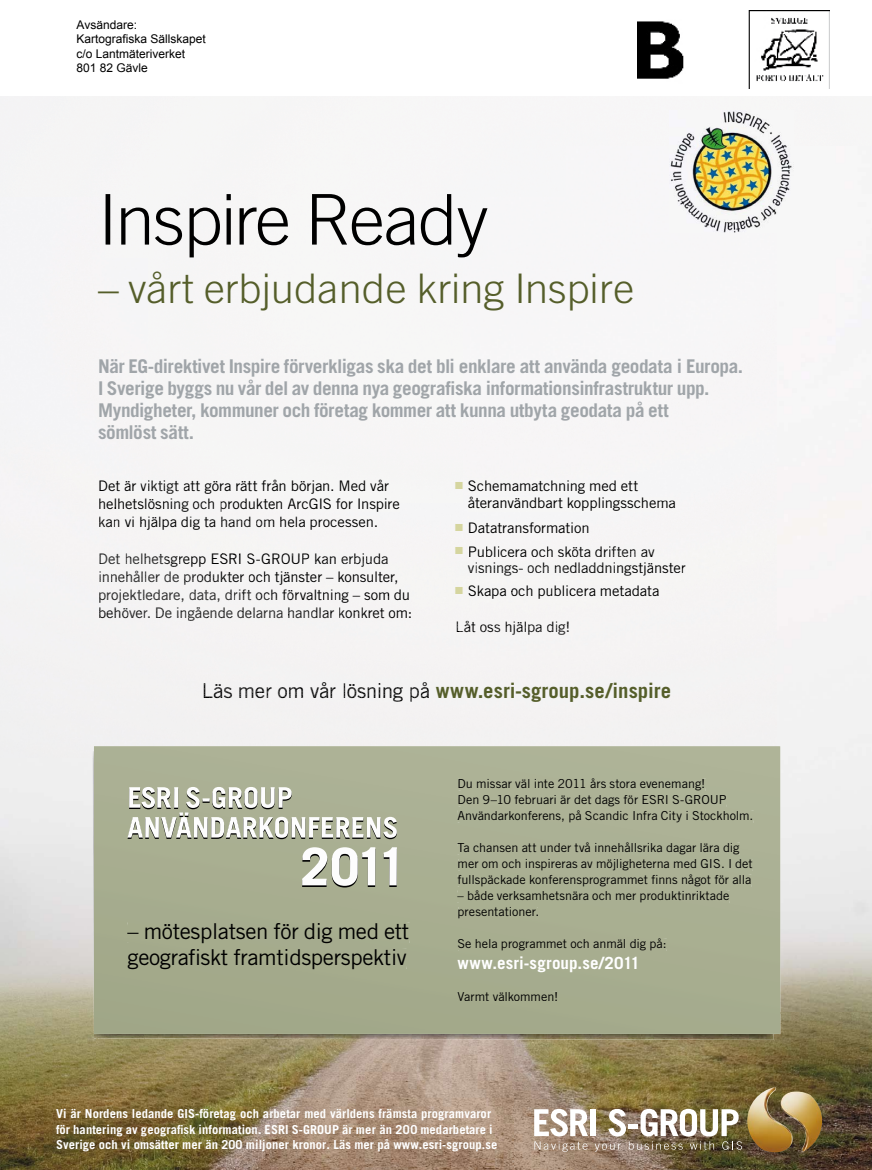
<style>
.page{position:relative;width:872px;height:1170px;background:#fff}
.page>*{position:absolute;margin:0;border:0;box-sizing:border-box;transform-origin:0 0}
.t1{font:300 40.8px "Trade Gothic LT Std";color:#555e2a}
.t2{font:21.9px/26.2px "Trade Gothic LT Std";letter-spacing:-.015em;color:#000}
.t3{font:700 20.4px "Trade Gothic LT Std";color:#555e2a}
.t4{font:700 18.9px/21.9px "Trade Gothic LT Std";letter-spacing:-.025em;color:#a0a5a9}
.t5{font:700 16.8px "Trade Gothic LT Std";letter-spacing:.01em;color:#fff}
.t6{font:14.55px/18.1px "Trade Gothic LT Std";letter-spacing:-.01em;color:#000}
.t7{font:12.3px/16px "Trade Gothic LT Std";color:#000}
.t8{font:700 12.3px/15.3px "Trade Gothic";letter-spacing:.005em;color:#fff}
.t9{font:12px/14.4px "Arial";color:#000}
.s1{font-weight:400;color:#000}
</style>
<div class="page">
<img style="left:637px;top:11px;width:192px;height:77px">
<img style="left:776px;top:146px;width:96px;height:866px">
<img style="left:0;top:758px;width:97px;height:411px">
<img style="left:97px;top:1039px;width:417px;height:130px">
<img style="left:514px;top:1012px;width:358px;height:157px">
<img style="left:747px;top:1086px;width:75px;height:66px">
<div style="left:591px;top:1109px;width:5px;height:26px;background:#fff"></div>
<svg style="left:534px;top:1108px;width:54px;height:43px"></svg>
<img style="left:595px;top:1108px;width:147px;height:43px">
<img style="left:106px;top:194px;width:381px;height:63px">
<div style="left:99px;top:479px;width:290px;height:14px;background:#f6f5f5"></div>
<div style="left:99px;top:498px;width:301px;height:14px;background:#f6f5f5"></div>
<div style="left:99px;top:516px;width:279px;height:14px;background:#f5f4f4"></div>
<div style="left:99px;top:553px;width:289px;height:13px;background:#f5f4f4"></div>
<div style="left:100px;top:570px;width:298px;height:14px;background:#f5f4f4"></div>
<div style="left:99px;top:589px;width:311px;height:14px;background:#f4f3f3"></div>
<div style="left:99px;top:607px;width:312px;height:14px;background:#f4f3f3"></div>
<div style="left:468px;top:480px;width:170px;height:13px;background:#f6f6f5"></div>
<div style="left:468px;top:497px;width:208px;height:14px;background:#f6f6f5"></div>
<div style="left:469px;top:546px;width:185px;height:10px;background:#f6f4f4"></div>
<div style="left:455px;top:562px;width:230px;height:13px;background:#f5f4f4"></div>
<div style="left:468px;top:585px;width:190px;height:13px;background:#f5f4f4"></div>
<div style="left:457px;top:621px;width:111px;height:14px;background:#f5f4f4"></div>
<img style="left:92px;top:750px;width:52px;height:289px">
<img style="left:144px;top:1033px;width:629px;height:6px">
<div style="left:94px;top:746px;width:686px;height:287px;background:#a8ad90"></div>
<svg style="left:128px;top:786px;width:269px;height:53px"></svg>
<svg style="left:302px;top:847px;width:73px;height:40px"></svg>
<svg style="left:384px;top:847px;width:13px;height:39px"></svg>
<div style="left:128px;top:922px;width:281px;height:20px;background:#a5ab8e"></div>
<div style="left:128px;top:948px;width:278px;height:20px;background:#a5ab8c"></div>
<div style="left:458px;top:778px;width:295px;height:44px;background:#adb296"></div>
<div style="left:457px;top:842px;width:295px;height:76px;background:#abb094"></div>
<div style="left:458px;top:938px;width:208px;height:12px;background:#a8ad90"></div>
<svg style="left:458px;top:991px;width:99px;height:9px"></svg>
<img style="left:669px;top:111px;width:124px;height:122px">
<div style="left:204px;top:681px;width:226px;height:20px;background:#f3f2f2"></div>
<svg style="left:455px;top:481px;width:8px;height:7px"></svg>
<svg style="left:455px;top:524px;width:8px;height:7px"></svg>
<svg style="left:455px;top:547px;width:8px;height:7px"></svg>
<svg style="left:455px;top:586px;width:8px;height:7px"></svg>
<p class="t9" style="left:77px;top:18px;width:131px">Avsändare:<br>Kartografiska Sällskapet c/o Lantmäteriverket<br>801 82 Gävle</p>
<h1 class="t1" style="left:98px;top:264px;width:538px">– vårt erbjudande kring Inspire</h1>
<p class="t4" style="left:98px;top:355px;width:646px">När EG-direktivet Inspire förverkligas ska det bli enklare att använda geodata i Europa.<br>I Sverige byggs nu vår del av denna nya geografiska informationsinfrastruktur upp.<br>Myndigheter, kommuner och företag kommer att kunna utbyta geodata på ett<br>sömlöst sätt.</p>
<p class="t6" style="left:98px;top:476px;width:303px">Det är viktigt att göra rätt från början. Med vår helhetslösning och produkten ArcGIS for Inspire kan vi hjälpa dig ta hand om hela processen.</p>
<p class="t6" style="left:98px;top:549px;width:316px">Det helhetsgrepp ESRI S-GROUP kan erbjuda innehåller de produkter och tjänster – konsulter, projektledare, data, drift och förvaltning – som du behöver. De ingående delarna handlar konkret om:</p>
<p class="t6" style="left:468px;top:477px;width:210px;line-height:17.4px">Schemamatchning med ett återanvändbart kopplingsschema</p>
<p class="t6" style="left:468px;top:516px;width:188px;line-height:23.2px">Datatransformation<br>Publicera och sköta driften av</p>
<p class="t6" style="left:468px;top:555px;width:219px;line-height:23.2px">visnings- och nedladdningstjänster<br>Skapa och publicera metadata</p>
<p class="t6" style="left:455px;top:617px;width:117px">Låt oss hjälpa dig!</p>
<h3 class="t3" style="left:201px;top:677px;width:471px"><span class="s1">Läs mer om vår lösning på</span> www.esri-sgroup.se/inspire</h3>
<h2 class="t2" style="left:128px;top:917px;width:283px">– mötesplatsen för dig med ett geografiskt framtidsperspektiv</h2>
<p class="t7" style="left:457px;top:775px;width:297px">Du missar väl inte 2011 års stora evenemang!<br>Den 9–10 februari är det dags för ESRI S-GROUP<br>Användarkonferens, på Scandic Infra City i Stockholm.</p>
<p class="t7" style="left:457px;top:839px;width:297px">Ta chansen att under två innehållsrika dagar lära dig mer om och inspireras av möjligheterna med GIS. I det fullspäckade konferensprogrammet finns något för alla</p>
<p class="t7" style="left:457px;top:887px;width:273px">– både verksamhetsnära och mer produktinriktade presentationer.</p>
<p class="t7" style="left:457px;top:935px;width:211px">Se hela programmet och anmäl dig på:</p>
<p class="t5" style="left:457px;top:952px;width:184px">www.esri-sgroup.se/2011</p>
<p class="t7" style="left:457px;top:988px;width:102px">Varmt välkommen!</p>
<p class="t8" style="left:56px;top:1105px;width:443px">Vi är Nordens ledande GIS-företag och arbetar med världens främsta programvaror för hantering av geografisk information. ESRI S-GROUP är mer än 200 medarbetare i<br>Sverige och vi omsätter mer än 200 miljoner kronor. Läs mer på www.esri-sgroup.se</p>
</div>
